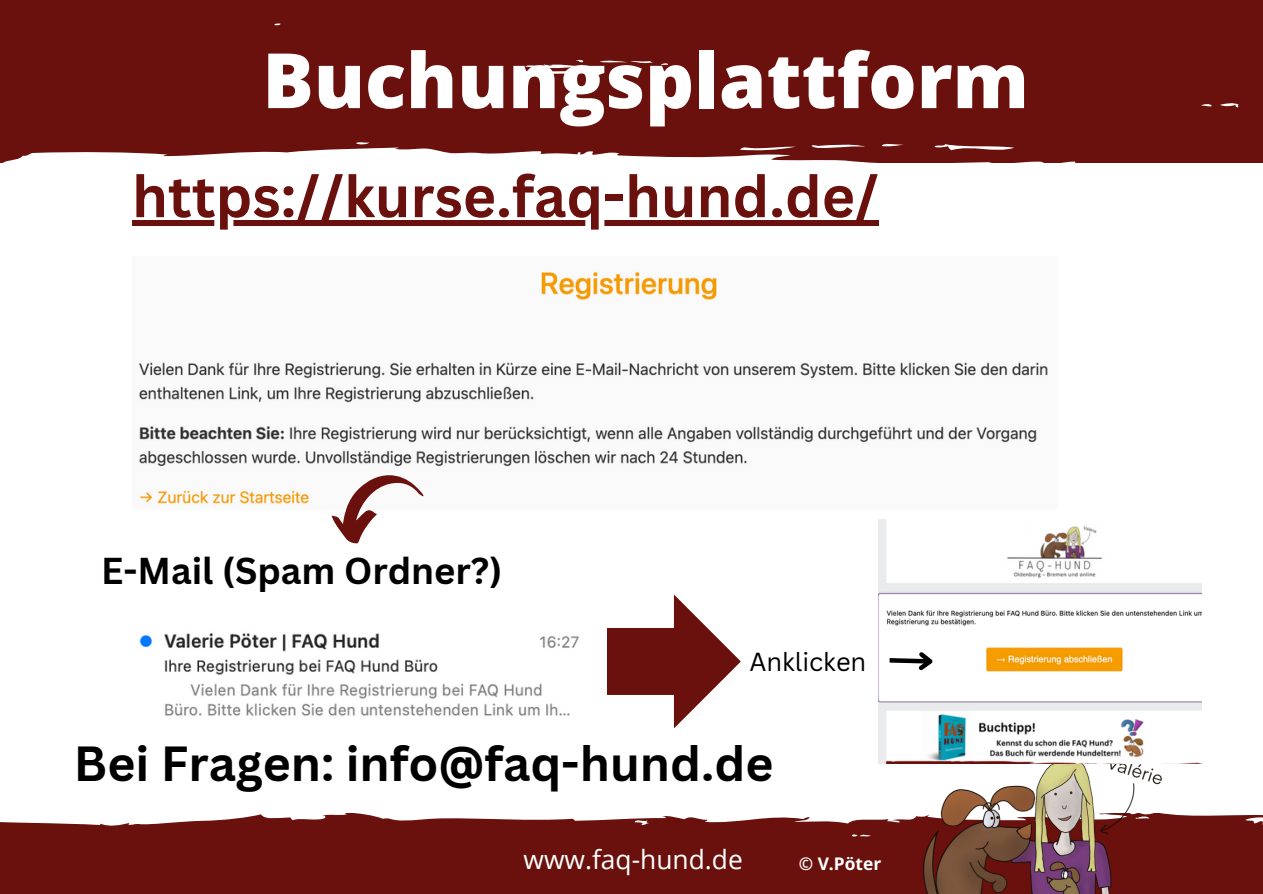
<style>
.page{position:relative;width:1263px;height:894px;background:#fff}
.page>*{position:absolute;margin:0;border:0;box-sizing:border-box;transform-origin:0 0}
.t1{font:800 76.35px "Open Sans";color:#fff}
.t2{font:700 57px "Canva Sans";color:#6a110d}
.t3{font:700 48px "Canva Sans";color:#000}
.t4{font:700 36.45px "Canva Sans";color:#000}
.t5{font:26.4px "Open Sans";color:#fff}
.t6{font:25.35px "Canva Sans";color:#000}
.t7{font:700 17.4px "Open Sans";color:#fff}
</style>
<div class="page">
<div style="left:0;top:0;width:1263px;height:162px;background:#6a110d"></div>
<svg style="left:0;top:813px;width:1263px;height:80px;background:#762421"></svg>
<img style="left:799px;top:720px;width:412px;height:173px">
<img style="left:139px;top:271px;width:909px;height:233px">
<img style="left:139px;top:633px;width:440px;height:83px">
<svg style="left:332px;top:475px;width:92px;height:68px"></svg>
<img style="left:879px;top:519px;width:323px;height:244px">
<svg style="left:607px;top:594px;width:134px;height:134px"></svg>
<div style="left:132px;top:220px;width:747px;height:6px;background:#6a110d"></div>
<svg style="left:885px;top:647px;width:53px;height:27px"></svg>
<p class="t1" style="left:262px;top:26px;width:768px">Buchungsplattform</p>
<p class="t2" style="left:132px;top:156px;width:748px">https://kurse.faq-hund.de/</p>
<p class="t4" style="left:101px;top:544px;width:403px">E-Mail (Spam Ordner?)</p>
<p class="t6" style="left:749px;top:643px;width:119px">Anklicken</p>
<p class="t3" style="left:74px;top:730px;width:701px">Bei Fragen: info@faq-hund.de</p>
<p class="t5" style="left:523px;top:840px;width:221px">www.faq-hund.de</p>
<p class="t7" style="left:799px;top:851px;width:84px">© V.Pöter</p>
</div>
